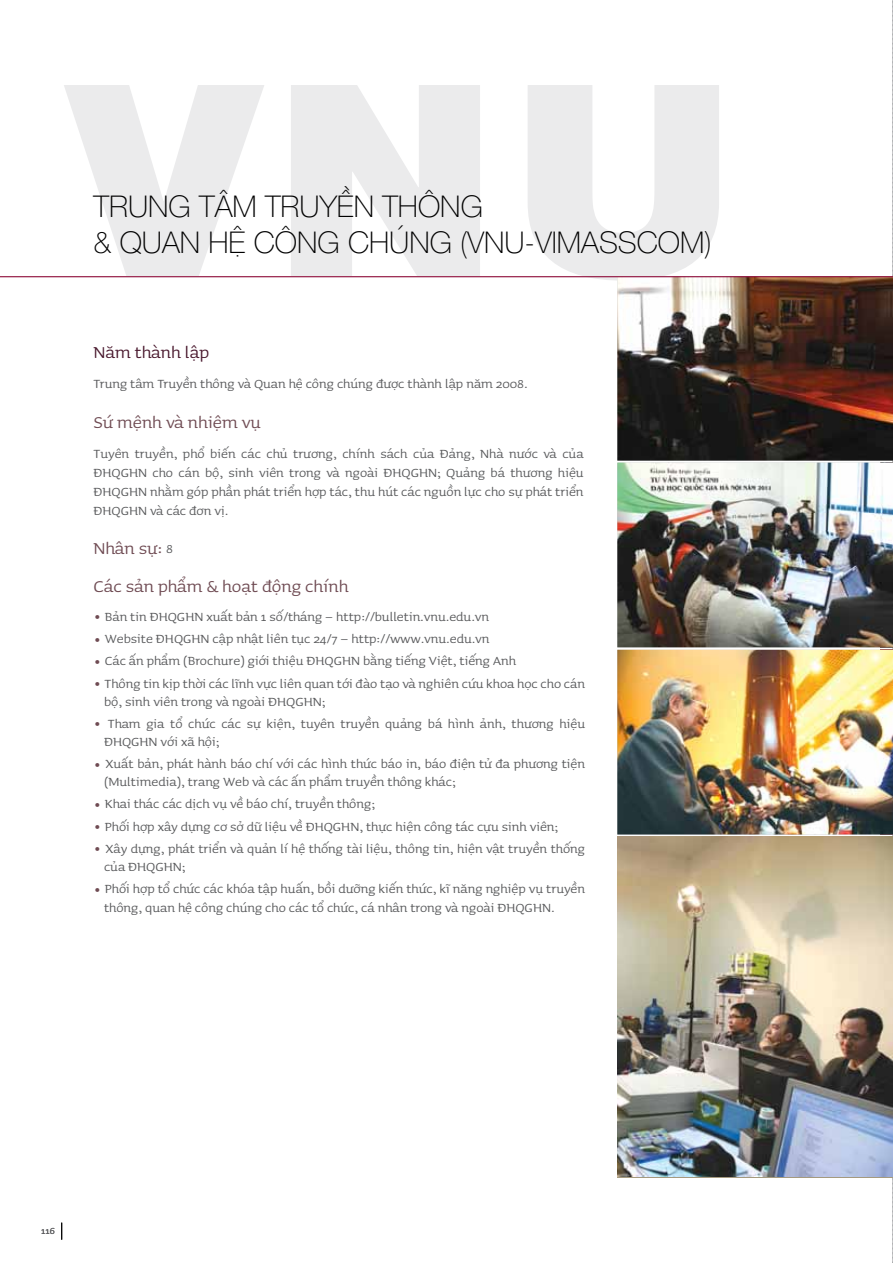
<style>
.page{position:relative;width:893px;height:1263px;background:#fff}
.page>*{position:absolute;margin:0;border:0;box-sizing:border-box;transform-origin:0 0}
.t1{font:30px/36px "Oxydesign HE35 Thin";color:#000}
.t2{font:21px/38px "Oxydesign SR";color:#6f4b53}
.t3{font:21px "Oxydesign SR";color:#49182d}
.t4{font:15.75px/18.9px "Oxydesign SR";color:#58595b}
.t5{font:12px "Oxydesign SR";color:#58595b}
.s1{font-size:15.75px;color:#58595b}
</style>
<div class="page">
<svg style="left:64px;top:85px;width:655px;height:196px;fill:#ebebec"></svg>
<svg style="left:61px;top:1222px;width:1px;height:18px"></svg>
<svg style="left:880px;top:0;width:13px;height:1263px"></svg>
<img style="left:617px;top:277px;width:276px;height:184px">
<img style="left:617px;top:463px;width:276px;height:184px">
<img style="left:617px;top:650px;width:276px;height:184px">
<img style="left:617px;top:836px;width:276px;height:341px">
<hr style="left:0;top:276px;width:893px;height:1px;background:#8e0c3a">
<h1 class="t1" style="left:94px;top:187px;width:394px">TRUNG TÂM TRUYỀN THÔNG &amp; QUAN HỆ CÔNG CHÚNG (VNU</h1>
<h1 class="t1" style="left:525px;top:223px;width:96px">-VIMASSCOM</h1>
<h1 class="t1" style="left:704px;top:223px;width:9px">)</h1>
<h2 class="t3" style="left:94px;top:340px;width:117px">Năm thành lập</h2>
<p class="t4" style="left:94px;top:374px;width:436px">Trung tâm Truyền thông và Quan hệ công chúng được thành lập năm 2008.</p>
<h2 class="t2" style="left:94px;top:403px;width:169px">Sứ mệnh và nhiệm vụ</h2>
<p class="t4" style="left:94px;top:444px;width:492px;text-align:justify">Tuyên truyền, phổ biến các chủ trương, chính sách của Đảng, Nhà nước và của ĐHQGHN cho cán bộ, sinh viên trong và ngoài ĐHQGHN; Quảng bá thương hiệu ĐHQGHN nhằm góp phần phát triển hợp tác, thu hút các nguồn lực cho sự phát triển ĐHQGHN và các đơn vị.</p>
<h2 class="t2" style="left:94px;top:529px;width:257px">Nhân sự: <span class="s1">8<br></span>Các sản phẩm &amp; hoạt động chính</h2>
<p class="t4" style="left:94px;top:607px;width:397px"><sub>•</sub> Bản tin ĐHQGHN xuất bản 1 số/tháng – http://bulletin.vnu.edu.vn</p>
<p class="t4" style="left:94px;top:629px;width:397px"><sub>•</sub> Website ĐHQGHN cập nhật liên tục 24/7 – http://www.vnu.edu.vn</p>
<p class="t4" style="left:94px;top:651px;width:424px"><sub>•</sub> Các ấn phẩm (Brochure) giới thiệu ĐHQGHN bằng tiếng Việt, tiếng Anh</p>
<p class="t4" style="left:104px;top:674px;width:483px;line-height:18px;text-indent:-10px"><sub>•</sub> Thông tin kịp thời các lĩnh vực liên quan tới đào tạo và nghiên cứu khoa học cho cán bộ, sinh viên trong và ngoài ĐHQGHN;</p>
<p class="t4" style="left:104px;top:714px;width:483px;line-height:18px;text-indent:-10px"><sub>•</sub> Tham gia tổ chức các sự kiện, tuyên truyền quảng bá hình ảnh, thương hiệu<br>ĐHQGHN với xã hội;</p>
<p class="t4" style="left:104px;top:754px;width:483px;line-height:18px;text-indent:-11px"><sub>•</sub> Xuất bản, phát hành báo chí với các hình thức báo in, báo điện tử đa phương tiện (Multimedia), trang Web và các ấn phẩm truyền thông khác;</p>
<p class="t4" style="left:94px;top:794px;width:283px"><sub>•</sub> Khai thác các dịch vụ về báo chí, truyền thông;</p>
<p class="t4" style="left:94px;top:816px;width:466px"><sub>•</sub> Phối hợp xây dựng cơ sở dữ liệu về ĐHQGHN, thực hiện công tác cựu sinh viên;</p>
<p class="t4" style="left:104px;top:839px;width:483px;line-height:18px;text-indent:-11px"><sub>•</sub> Xây dựng, phát triển và quản lí hệ thống tài liệu, thông tin, hiện vật truyền thống của ĐHQGHN;</p>
<p class="t4" style="left:104px;top:879px;width:483px;text-indent:-11px"><sub>•</sub> Phối hợp tổ chức các khóa tập huấn, bồi dưỡng kiến thức, kĩ năng nghiệp vụ truyền thông, quan hệ công chúng cho các tổ chức, cá nhân trong và ngoài ĐHQGHN.</p>
<p class="t5" style="left:41px;top:1224px;width:15px">116</p>
</div>
